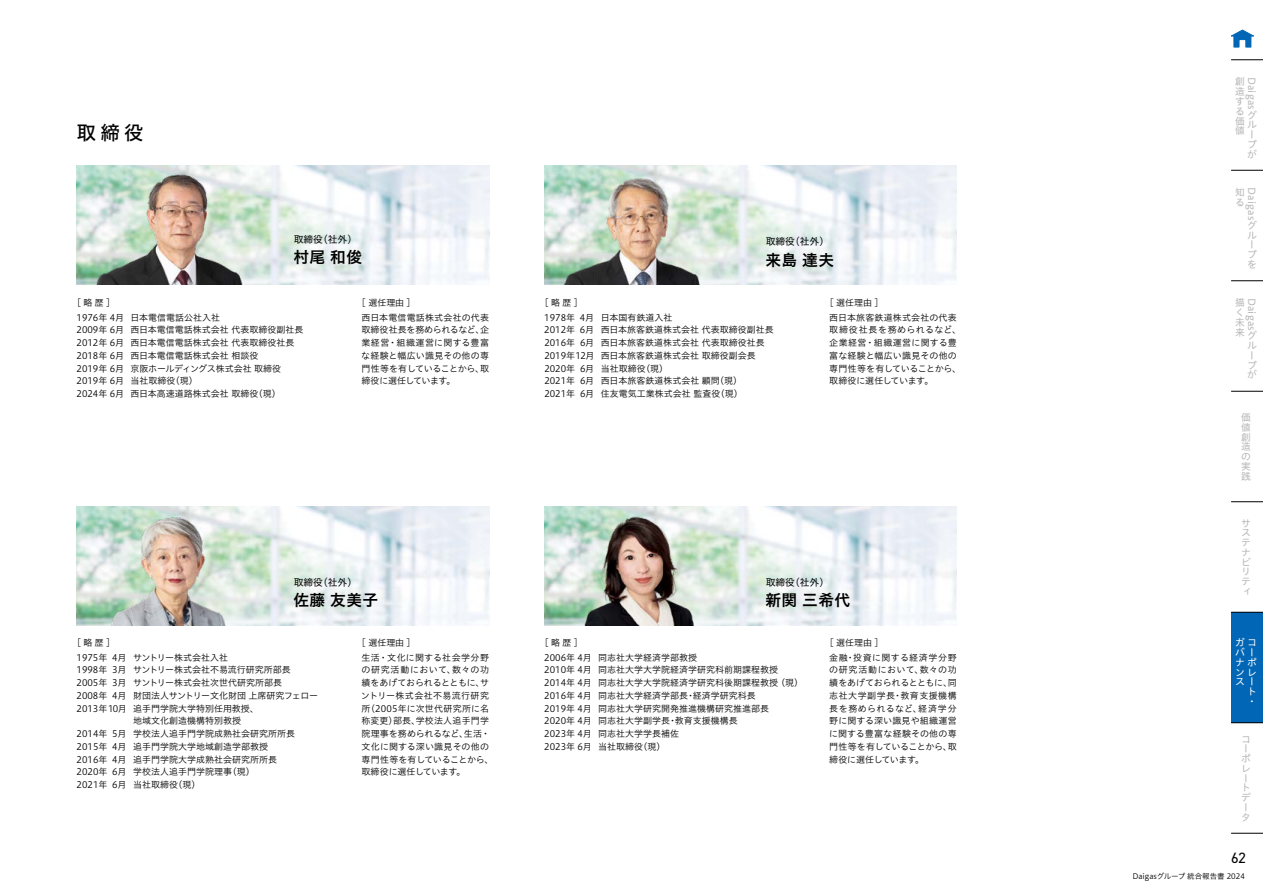
<style>
.page{position:relative;width:1263px;height:893px;background:#fff}
.page>*{position:absolute;margin:0;border:0;box-sizing:border-box;transform-origin:0 0}
.t1{font:19.5px "Hiragino UD Sans Std N W5";color:#000}
.t2{font:15.75px "Hiragino UD Sans Std N W6";letter-spacing:.025em;color:#000}
.t3{font:15px "DIN2014";color:#000}
.t4{font:9.75px/9.8px "Hiragino UD Sans Std N W4";letter-spacing:.015em;color:#b5b6b6}
.t5{font:9.75px "Hiragino UD Sans Std N W4";color:#000}
.t6{font:9.75px "Hiragino UD Sans Std N W4";color:#fff}
.t7{font:9px/12.8px "Hiragino UD Sans Std N W3";color:#000}
.t8{font:9px/12.8px "Hiragino UD Sans Std N W3";letter-spacing:.02em;color:#000}
.t9{font:9px/14.9px "Hiragino UD Sans Std N W3";letter-spacing:.05em;color:#000}
.t10{font:9px/14.9px "Hiragino UD Sans Std N W3";letter-spacing:.03em;color:#000}
.t11{font:7.5px "Hiragino UD Sans Std N W3";color:#000}
</style>
<div class="page">
<img style="left:77px;top:166px;width:412px;height:119px">
<img style="left:77px;top:506px;width:412px;height:119px">
<img style="left:92px;top:166px;width:158px;height:119px">
<img style="left:100px;top:506px;width:144px;height:119px">
<img style="left:544px;top:166px;width:413px;height:119px">
<img style="left:731px;top:506px;width:226px;height:119px">
<img style="left:553px;top:166px;width:171px;height:119px">
<img style="left:544px;top:506px;width:187px;height:119px">
<div style="left:1231px;top:612px;width:32px;height:111px;background:#0066b5"></div>
<hr style="left:1231px;top:59px;width:32px;height:1px;background:#000">
<hr style="left:1231px;top:170px;width:32px;height:1px;background:#000">
<hr style="left:1231px;top:280px;width:32px;height:1px;background:#000">
<hr style="left:1231px;top:391px;width:32px;height:1px;background:#000">
<hr style="left:1231px;top:501px;width:32px;height:1px;background:#000">
<hr style="left:1231px;top:612px;width:32px;height:1px;background:#000">
<hr style="left:1231px;top:722px;width:32px;height:1px;background:#000">
<hr style="left:1231px;top:833px;width:32px;height:1px;background:#000">
<svg style="left:1231px;top:29px;width:23px;height:19px"></svg>
<h1 class="t1" style="left:77px;top:118px;width:69px">取締役</h1>
<p class="t5" style="left:294px;top:232px;width:65px">取締役（社外）</p>
<h2 class="t2" style="left:293px;top:245px;width:70px">村尾 和俊</h2>
<p class="t7" style="left:77px;top:294px;width:145px;line-height:14.9px;text-indent:-4px">［ 略 歴 ］<br>1976年 4月 日本電信電話公社入社</p>
<p class="t7" style="left:77px;top:323px;width:228px">2009年 6月 西日本電信電話株式会社 代表取締役副社長<br>2012年 6月 西日本電信電話株式会社 代表取締役社長<br>2018年 6月 西日本電信電話株式会社 相談役<br>2019年 6月 京阪ホールディングス株式会社 取締役<br>2019年 6月 当社取締役（現）<br>2024年 6月 西日本高速道路株式会社 取締役（現）</p>
<p class="t8" style="left:361px;top:294px;width:129px;line-height:14.9px;text-indent:-4px">［ 選任理由 ］<br>西日本電信電話株式会社の代表</p>
<p class="t7" style="left:361px;top:323px;width:129px;text-align:justify">取締役社長を務められるなど、企業経営・組織運営に関する豊富な経験と幅広い識見その他の専門性等を有していることから、取締役に選任しています。</p>
<p class="t5" style="left:766px;top:234px;width:65px">取締役（社外）</p>
<h2 class="t2" style="left:765px;top:248px;width:70px">来島 達夫</h2>
<p class="t7" style="left:544px;top:294px;width:130px;line-height:14.9px;text-indent:-4px">［ 略 歴 ］<br>1978年 4月 日本国有鉄道入社</p>
<p class="t7" style="left:544px;top:323px;width:231px">2012年 6月 西日本旅客鉄道株式会社 代表取締役副社長<br>2016年 6月 西日本旅客鉄道株式会社 代表取締役社長<br>2019年12月 西日本旅客鉄道株式会社 取締役副会長<br>2020年 6月 当社取締役(現)<br>2021年 6月 西日本旅客鉄道株式会社 顧問（現）<br>2021年 6月 住友電気工業株式会社 監査役（現）</p>
<p class="t8" style="left:829px;top:294px;width:129px;line-height:14.9px;text-indent:-4px">［ 選任理由 ］<br>西日本旅客鉄道株式会社の代表</p>
<p class="t8" style="left:829px;top:323px;width:134px">取締役社長を務められるなど、企業経営・組織運営に関する豊富な経験と幅広い識見その他の専門性等を有していることから、取締役に選任しています。</p>
<p class="t5" style="left:294px;top:575px;width:65px">取締役（社外）</p>
<h2 class="t2" style="left:293px;top:588px;width:86px">佐藤 友美子</h2>
<p class="t7" style="left:77px;top:634px;width:153px;line-height:14.9px;text-indent:-4px">［ 略 歴 ］<br>1975年 4月 サントリー株式会社入社</p>
<p class="t7" style="left:77px;top:663px;width:216px">1998年 3月 サントリー株式会社不易流行研究所部長</p>
<p class="t7" style="left:77px;top:676px;width:207px">2005年 3月 サントリー株式会社次世代研究所部長</p>
<p class="t7" style="left:77px;top:689px;width:243px">2008年 4月 財団法人サントリー文化財団 上席研究フェロー</p>
<p class="t7" style="left:77px;top:701px;width:184px">2013年10月 追手門学院大学特別任用教授、</p>
<p class="t7" style="left:133px;top:714px;width:109px">地域文化創造機構特別教授</p>
<p class="t7" style="left:77px;top:727px;width:220px">2014年 5月 学校法人追手門学院成熟社会研究所所長</p>
<p class="t7" style="left:77px;top:740px;width:193px">2015年 4月 追手門学院大学地域創造学部教授</p>
<p class="t7" style="left:77px;top:752px;width:202px">2016年 4月 追手門学院大学成熟社会研究所所長</p>
<p class="t7" style="left:77px;top:765px;width:180px">2020年 6月 学校法人追手門学院理事（現）</p>
<p class="t7" style="left:77px;top:778px;width:125px">2021年 6月 当社取締役（現）</p>
<p class="t10" style="left:361px;top:634px;width:129px;text-indent:-4px">［ 選任理由 ］<br>生活・文化に関する社会学分野</p>
<p class="t7" style="left:361px;top:663px;width:134px">の研究活動において、数々の功績をあげておられるとともに、サントリー株式会社不易流行研究所（2005年に次世代研究所に名称変更）部長、学校法人追手門学院理事を務められるなど、生活・文化に関する深い識見その他の専門性等を有していることから、取締役に選任しています。</p>
<p class="t5" style="left:766px;top:575px;width:65px">取締役（社外）</p>
<h2 class="t2" style="left:765px;top:588px;width:86px">新関 三希代</h2>
<p class="t7" style="left:544px;top:634px;width:154px;line-height:14.9px;text-indent:-4px">［ 略 歴 ］<br>2006年 4月 同志社大学経済学部教授</p>
<p class="t7" style="left:544px;top:663px;width:256px">2010年 4月 同志社大学大学院経済学研究科前期課程教授<br>2014年 4月 同志社大学大学院経済学研究科後期課程教授 (現)<br>2016年 4月 同志社大学経済学部長・経済学研究科長<br>2019年 4月 同志社大学研究開発推進機構研究推進部長<br>2020年 4月 同志社大学副学長・教育支援機構長<br>2023年 4月 同志社大学学長補佐<br>2023年 6月 当社取締役（現）</p>
<p class="t9" style="left:829px;top:634px;width:129px;text-indent:-4px">［ 選任理由 ］<br>金融・投資に関する経済学分野</p>
<p class="t7" style="left:829px;top:663px;width:129px;text-align:justify">の研究活動において、数々の功績をあげておられるとともに、同志社大学副学長・教育支援機構長を務められるなど、経済学分野に関する深い識見や組織運営に関する豊富な経験その他の専門性等を有していることから、取締役に選任しています。</p>
<p class="t4" style="left:1235px;top:76px;width:11px;text-align:justify">創造する価値</p>
<p class="t4" style="left:1257px;top:77px;width:35px;rotate:90deg">Daigas</p>
<p class="t4" style="left:1247px;top:109px;width:11px">グループが</p>
<p class="t4" style="left:1235px;top:187px;width:10px">知る</p>
<p class="t4" style="left:1257px;top:187px;width:34px;rotate:90deg">Daigas</p>
<p class="t4" style="left:1247px;top:220px;width:11px">グループを</p>
<p class="t4" style="left:1235px;top:297px;width:11px">描く未来</p>
<p class="t4" style="left:1257px;top:298px;width:34px;rotate:90deg">Daigas</p>
<p class="t4" style="left:1247px;top:330px;width:11px">グループが</p>
<p class="t4" style="left:1241px;top:412px;width:11px;text-align:justify">価値創造の実践</p>
<p class="t4" style="left:1241px;top:518px;width:11px">サステナビリティ</p>
<p class="t6" style="left:1235px;top:635px;width:22px">ガコ</p>
<p class="t6" style="left:1235px;top:645px;width:19px">バー</p>
<p class="t6" style="left:1235px;top:655px;width:23px">ナポ</p>
<p class="t6" style="left:1235px;top:664px;width:22px">ンレ</p>
<p class="t6" style="left:1235px;top:674px;width:19px">スー</p>
<p class="t6" style="left:1247px;top:684px;width:10px">ト</p>
<p class="t6" style="left:1247px;top:694px;width:7px">・</p>
<p class="t4" style="left:1241px;top:734px;width:11px">コーポレートデータ</p>
<h3 class="t3" style="left:1231px;top:849px;width:17px">62</h3>
<p class="t11" style="left:1132px;top:870px;width:114px">Daigasグループ 統合報告書 2024</p>
</div>
